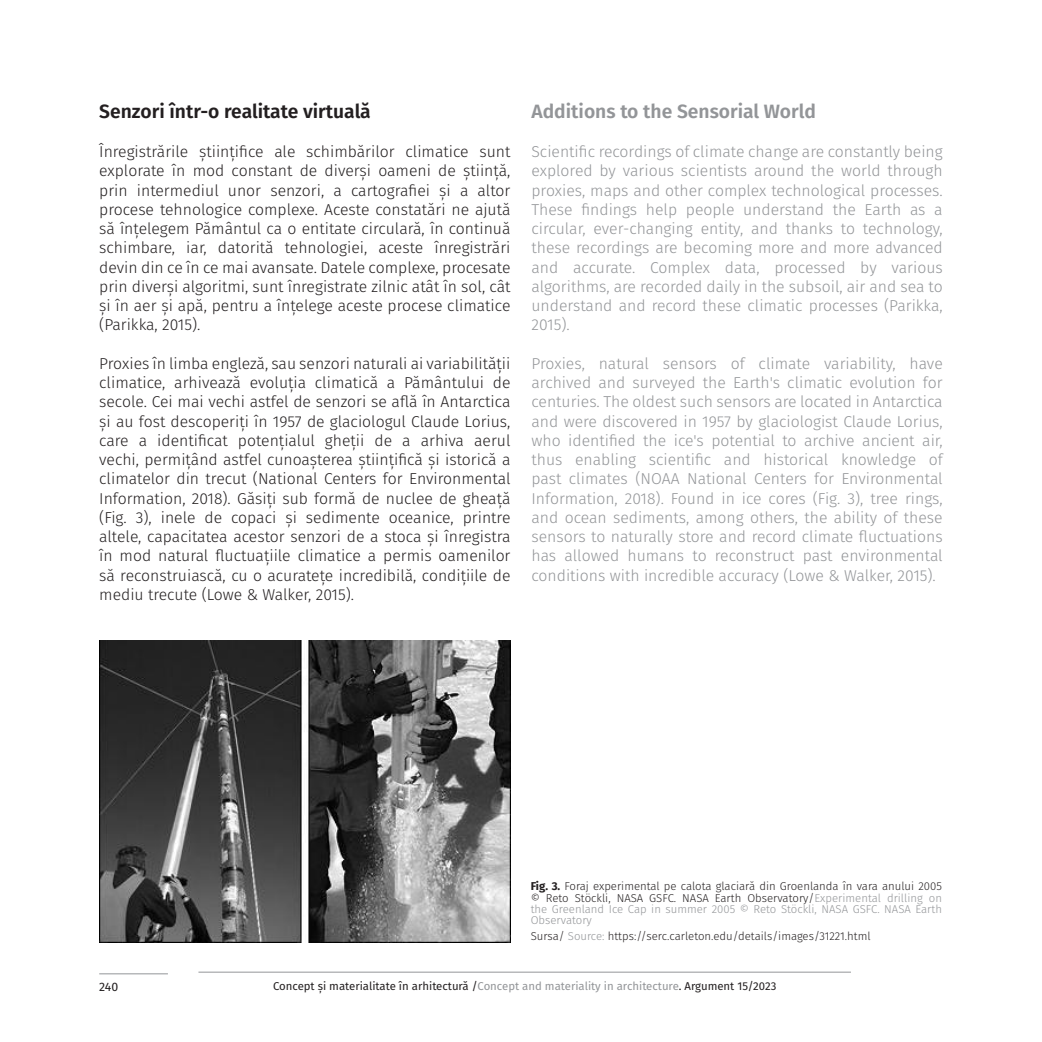
<style>
.page{position:relative;width:1042px;height:1042px;background:#fff}
.page>*{position:absolute;margin:0;border:0;box-sizing:border-box;transform-origin:0 0}
.ARTICOL_body_text_ro{font:600 19.25px "Fira Sans";color:#231f20}
.ARTICOL_body_text_en{font:600 19.25px "Fira Sans";color:#939598}
.ARTICOL_body_text_ro-2{font:300 15.75px/19.2px "Fira Sans";color:#231f20;text-align:justify}
.ARTICOL_body_text_en-2{font:300 15.75px/19.2px "Fira Sans";color:#939598;text-align:justify}
.t1{font:12.25px "Fira Sans";color:#231f20}
.ARTICOL_adnotari_fig{font:300 11.38px/11.4px "Fira Sans";color:#231f20;text-align:justify}
.t2{font:11.38px "Fira Sans";color:#231f20}
.s1{font-weight:700}
.s2{color:#939598}
</style>
<div class="page">
<hr style="left:99px;top:973px;width:69px;height:1px;background:#939598">
<hr style="left:198px;top:972px;width:653px;height:1px;background:#939598">
<img style="left:99px;top:640px;width:411px;height:303px">
<p class="ARTICOL_body_text_ro" style="left:99px;top:96px;width:273px">Senzori într-o realitate virtuală</p>
<p class="ARTICOL_body_text_ro-2" style="left:99px;top:142px;width:413px">Înregistrările științifice ale schimbărilor climatice sunt explorate în mod constant de diverși oameni de știință, prin intermediul unor senzori, a cartografiei și a altor procese tehnologice complexe. Aceste constatări ne ajută să înțelegem Pământul ca o entitate circulară, în continuă schimbare, iar, datorită tehnologiei, aceste înregistrări devin din ce în ce mai avansate. Datele complexe, procesate prin diverși algoritmi, sunt înregistrate zilnic atât în sol, cât și în aer și apă, pentru a înțelege aceste procese climatice (Parikka, 2015).</p>
<p class="ARTICOL_body_text_ro-2" style="left:99px;top:354px;width:413px">Proxies în limba engleză, sau senzori naturali ai variabilității climatice, arhivează evoluția climatică a Pământului de secole. Cei mai vechi astfel de senzori se află în Antarctica și au fost descoperiți în 1957 de glaciologul Claude Lorius, care a identificat potențialul gheții de a arhiva aerul vechi, permițând astfel cunoașterea științifică și istorică a climatelor din trecut (National Centers for Environmental Information, 2018). Găsiți sub formă de nuclee de gheață (Fig. 3), inele de copaci și sedimente oceanice, printre altele, capacitatea acestor senzori de a stoca și înregistra în mod natural fluctuațiile climatice a permis oamenilor să reconstruiască, cu o acuratețe incredibilă, condițiile de mediu trecute (Lowe &amp; Walker, 2015).</p>
<p class="ARTICOL_body_text_en" style="left:531px;top:96px;width:286px">Additions to the Sensorial World</p>
<p class="ARTICOL_body_text_en-2" style="left:531px;top:142px;width:413px">Scientific recordings of climate change are constantly being explored by various scientists around the world through proxies, maps and other complex technological processes.<br>These findings help people understand the Earth as a circular, ever-changing entity, and thanks to technology, these recordings are becoming more and more advanced and accurate. Complex data, processed by various algorithms, are recorded daily in the subsoil, air and sea to understand and record these climatic processes (Parikka, 2015).</p>
<p class="ARTICOL_body_text_en-2" style="left:531px;top:354px;width:413px">Proxies, natural sensors of climate variability, have archived and surveyed the Earth's climatic evolution for centuries. The oldest such sensors are located in Antarctica and were discovered in 1957 by glaciologist Claude Lorius, who identified the ice's potential to archive ancient air, thus enabling scientific and historical knowledge of past climates (NOAA National Centers for Environmental Information, 2018). Found in ice cores (Fig. 3), tree rings, and ocean sediments, among others, the ability of these sensors to naturally store and record climate fluctuations has allowed humans to reconstruct past environmental conditions with incredible accuracy (Lowe &amp; Walker, 2015).</p>
<p class="ARTICOL_adnotari_fig" style="left:531px;top:880px;width:413px"><span class="s1">Fig. 3.</span> Foraj experimental pe calota glaciară din Groenlanda în vara anului 2005 © Reto Stöckli, NASA GSFC. NASA Earth Observatory/<span class="s2">Experimental drilling on the Greenland Ice Cap in summer 2005 © Reto Stöckli, NASA GSFC. NASA Earth Observatory</span></p>
<p class="ARTICOL_adnotari_fig" style="left:531px;top:930px;width:341px">Sursa/ <span class="s2">Source:</span> https://serc.carleton.edu/details/images/31221.html</p>
<p class="t1" style="left:99px;top:978px;width:21px">240</p>
<p class="t2" style="left:273px;top:977px;width:505px">Concept și materialitate în arhitectură /<span class="s2">Concept and materiality in architecture</span>. Argument 15/2023</p>
</div>
